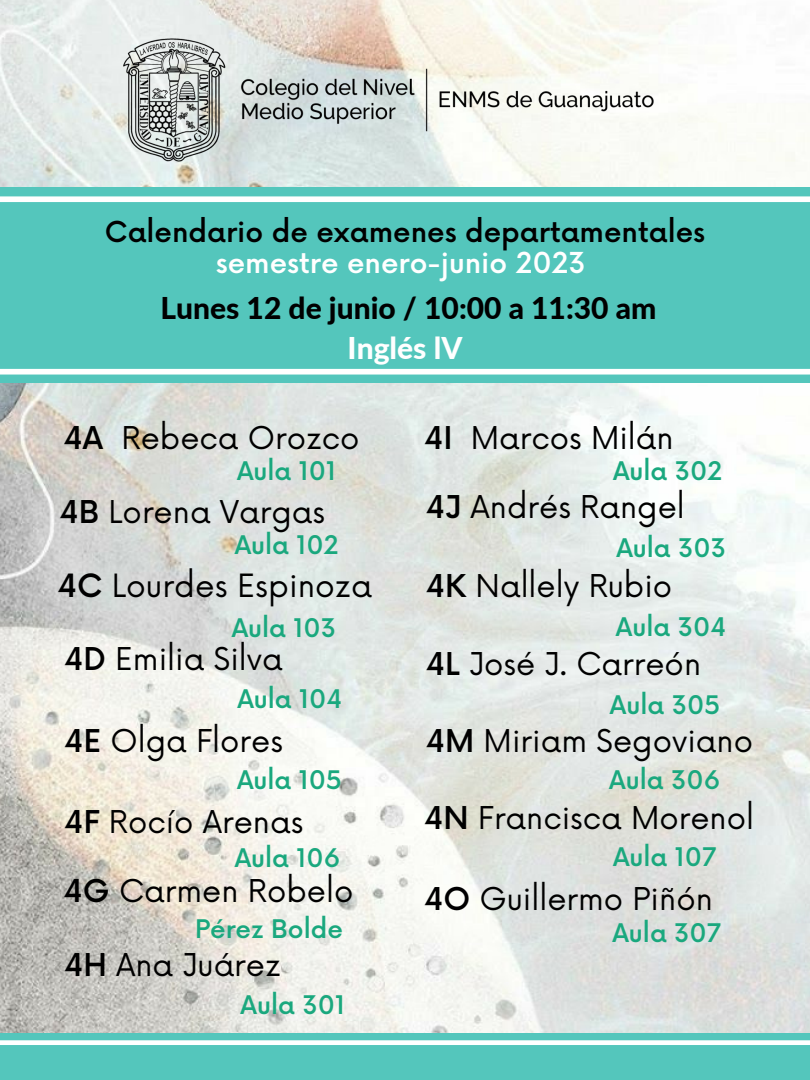
<style>
.page{position:relative;width:810px;height:1080px;background:#fff}
.page>*{position:absolute;margin:0;border:0;box-sizing:border-box;transform-origin:0 0}
.t1{font:31.25px "Now";color:#000}
.t2{font:30.62px "Now";color:#000}
.t3{font:800 30px "Lato";color:#000}
.t4{font:800 30px "Lato";color:#fff}
.t5{font:500 28.12px "Now";color:#000}
.t6{font:500 28.12px "Now";color:#fff}
.t7{font:500 25px "Now";color:#1aa87e}
.s1{font-weight:500}
</style>
<div class="page">
<img style="left:0;top:0;width:810px;height:1033px">
<img style="left:115px;top:25px;width:580px;height:153px">
<div style="left:0;top:188px;width:810px;height:195px;background:#54c6bc"></div>
<svg style="left:0;top:196px;width:810px;height:179px"></svg>
<div style="left:0;top:1033px;width:810px;height:47px;background:#54c6bc"></div>
<svg style="left:0;top:1040px;width:810px;height:5px;background:#f5fbfb"></svg>
<p class="t5" style="left:105px;top:217px;width:602px">Calendario de examenes departamentales</p>
<p class="t6" style="left:216px;top:248px;width:371px">semestre enero-junio 2023</p>
<p class="t3" style="left:160px;top:289px;width:497px">Lunes 12 de junio / 10:00 a 11:30 am</p>
<p class="t4" style="left:348px;top:330px;width:116px">Inglés lV</p>
<p class="t2" style="left:64px;top:421px;width:297px"><span class="s1">4A</span> Rebeca Orozco</p>
<p class="t7" style="left:237px;top:458px;width:101px">Aula 101</p>
<p class="t2" style="left:60px;top:495px;width:267px"><span class="s1">4B</span> Lorena Vargas</p>
<p class="t1" style="left:57px;top:569px;width:316px"><span class="s1">4C</span> Lourdes Espinoza</p>
<p class="t2" style="left:64px;top:642px;width:220px"><span class="s1">4D</span> Emilia Silva</p>
<p class="t7" style="left:235px;top:532px;width:105px">Aula 102</p>
<p class="t7" style="left:232px;top:614px;width:106px">Aula 103</p>
<p class="t7" style="left:237px;top:685px;width:106px">Aula 104</p>
<p class="t2" style="left:64px;top:724px;width:221px"><span class="s1">4E</span> Olga Flores</p>
<p class="t7" style="left:237px;top:767px;width:106px">Aula 105</p>
<p class="t2" style="left:64px;top:805px;width:241px"><span class="s1">4F</span> Rocío Arenas</p>
<p class="t2" style="left:64px;top:874px;width:291px"><span class="s1">4G</span> Carmen Robelo</p>
<p class="t7" style="left:235px;top:845px;width:107px">Aula 106</p>
<p class="t7" style="left:195px;top:915px;width:149px">Pérez Bolde</p>
<p class="t2" style="left:64px;top:948px;width:218px"><span class="s1">4H</span> Ana Juárez</p>
<p class="t7" style="left:241px;top:992px;width:106px">Aula 301</p>
<p class="t2" style="left:424px;top:421px;width:251px"><span class="s1">4I</span> Marcos Milán</p>
<p class="t7" style="left:613px;top:458px;width:111px">Aula 302</p>
<p class="t2" style="left:426px;top:490px;width:260px"><span class="s1">4J</span> Andrés Rangel</p>
<p class="t7" style="left:616px;top:534px;width:111px">Aula 303</p>
<p class="t2" style="left:426px;top:568px;width:248px"><span class="s1">4K</span> Nallely Rubio</p>
<p class="t7" style="left:616px;top:613px;width:112px">Aula 304</p>
<p class="t2" style="left:426px;top:647px;width:277px"><span class="s1">4L</span> José J. Carreón</p>
<p class="t7" style="left:610px;top:692px;width:112px">Aula 305</p>
<p class="t2" style="left:426px;top:724px;width:329px"><span class="s1">4M</span> Miriam Segoviano</p>
<p class="t2" style="left:424px;top:801px;width:332px"><span class="s1">4N</span> Francisca Morenol</p>
<p class="t7" style="left:609px;top:767px;width:113px">Aula 306</p>
<p class="t7" style="left:613px;top:843px;width:105px">Aula 107</p>
<p class="t2" style="left:424px;top:882px;width:290px"><span class="s1">4O</span> Guillermo Piñón</p>
<p class="t7" style="left:612px;top:919px;width:110px">Aula 307</p>
</div>
